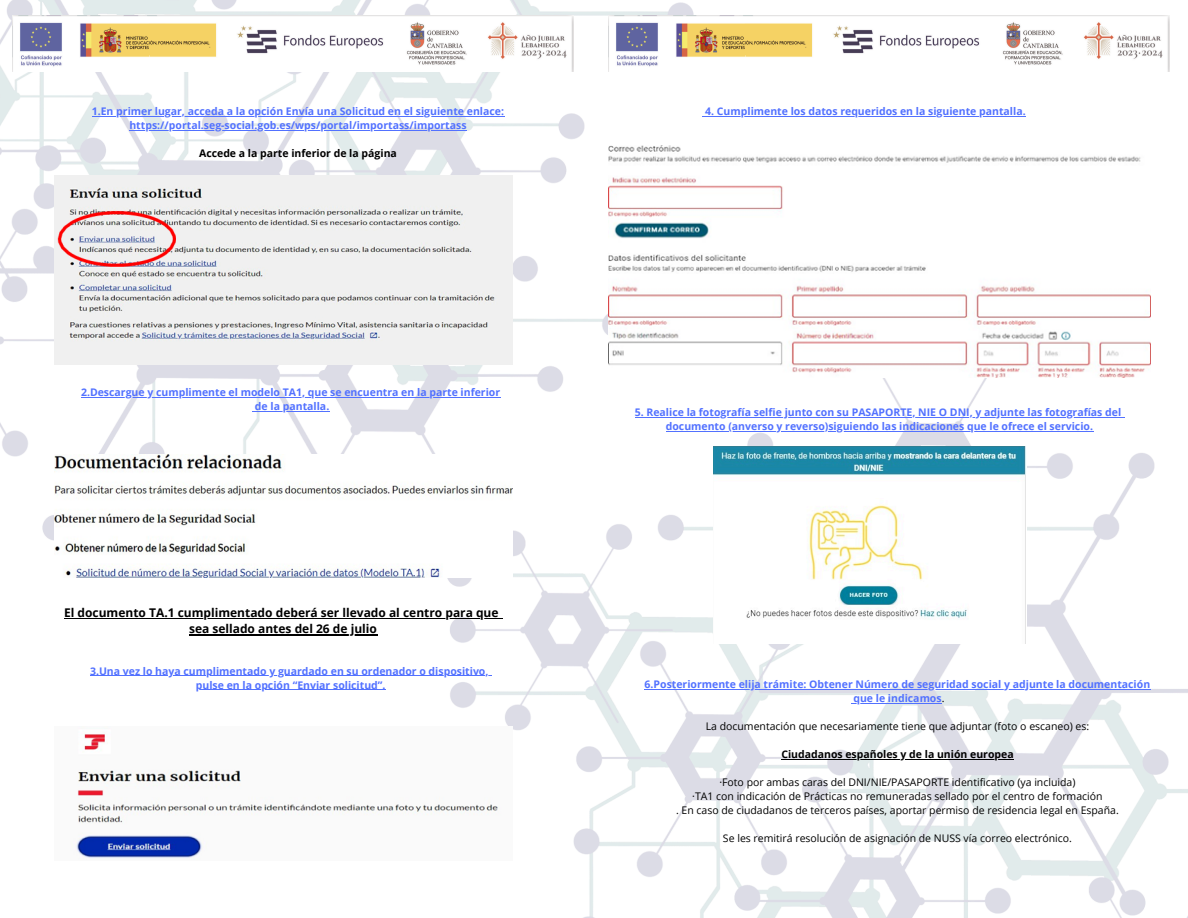
<style>
.page{position:relative;width:1188px;height:918px;background:#fff}
.page>*{position:absolute;margin:0;border:0;box-sizing:border-box;transform-origin:0 0}
.t1{font:700 12px/16px "Open Sans";color:#000;text-align:center}
.t2{font:700 10.5px "Open Sans";color:#5271ff}
.t3{font:10.5px/14px "Open Sans";color:#000;text-align:center}
.t4{font:700 10.5px "Open Sans";color:#000}
.s1{font-weight:400;color:#000}
</style>
<div class="page">
<img style="left:0;top:0;width:1188px;height:918px">
<img style="left:54px;top:176px;width:458px;height:189px">
<img style="left:54px;top:455px;width:458px;height:122px">
<img style="left:54px;top:726px;width:458px;height:134px">
<img style="left:609px;top:146px;width:542px;height:231px">
<img style="left:12px;top:16px;width:562px;height:56px">
<img style="left:609px;top:16px;width:561px;height:56px">
<img style="left:714px;top:446px;width:312px;height:197px">
<hr style="left:92px;top:116px;width:412px;height:1px;background:#5271ff">
<hr style="left:129px;top:130px;width:338px;height:1px;background:#5271ff">
<hr style="left:81px;top:397px;width:420px;height:1px;background:#5271ff">
<hr style="left:255px;top:411px;width:74px;height:1px;background:#5271ff">
<hr style="left:90px;top:675px;width:399px;height:1px;background:#5271ff">
<hr style="left:196px;top:689px;width:190px;height:1px;background:#5271ff">
<hr style="left:705px;top:116px;width:321px;height:1px;background:#5271ff">
<hr style="left:635px;top:417px;width:487px;height:1px;background:#5271ff">
<hr style="left:666px;top:431px;width:427px;height:1px;background:#5271ff">
<hr style="left:645px;top:689px;width:506px;height:1px;background:#5271ff">
<hr style="left:853px;top:703px;width:89px;height:1px;background:#5271ff">
<hr style="left:781px;top:759px;width:233px;height:1px;background:#000">
<hr style="left:64px;top:618px;width:435px;height:1px;background:#000">
<hr style="left:189px;top:634px;width:188px;height:1px;background:#000">
<h3 class="t2" style="left:92px;top:104px;width:414px">1.En primer lugar, acceda a la opción Envía una Solicitud en el siguiente enlace:</h3>
<p class="t2" style="left:129px;top:118px;width:339px">https://portal.seg-social.gob.es/wps/portal/importass/importass</p>
<p class="t4" style="left:199px;top:146px;width:199px">Accede a la parte inferior de la página</p>
<p class="t2" style="left:81px;top:385px;width:421px">2.Descargue y cumplimente el modelo TA1, que se encuentra en la parte inferior</p>
<h3 class="t2" style="left:255px;top:399px;width:76px">de la pantalla.</h3>
<p class="t1" style="left:64px;top:605px;width:436px">El documento TA.1 cumplimentado deberá ser llevado al centro para que sea sellado antes del 26 de julio</p>
<p class="t2" style="left:90px;top:663px;width:400px">3.Una vez lo haya cumplimentado y guardado en su ordenador o dispositivo,</p>
<h3 class="t2" style="left:196px;top:677px;width:191px">pulse en la opción “Enviar solicitud”.</h3>
<p class="t2" style="left:705px;top:104px;width:322px">4. Cumplimente los datos requeridos en la siguiente pantalla.</p>
<p class="t2" style="left:635px;top:405px;width:488px">5. Realice la fotografía selfie junto con su PASAPORTE, NIE O DNI, y adjunte las fotografías del</p>
<p class="t2" style="left:666px;top:419px;width:429px">documento (anverso y reverso)siguiendo las indicaciones que le ofrece el servicio.</p>
<h3 class="t2" style="left:645px;top:677px;width:507px">6.Posteriormente elija trámite: Obtener Número de seguridad social y adjunte la documentación</h3>
<p class="t2" style="left:853px;top:691px;width:93px">que le indicamos<span class="s1">.</span></p>
<p class="t3" style="left:706px;top:719px;width:385px">La documentación que necesariamente tiene que adjuntar (foto o escaneo) es:</p>
<p class="t4" style="left:781px;top:747px;width:234px">Ciudadanos españoles y de la unión europea</p>
<p class="t3" style="left:676px;top:775px;width:444px">·Foto por ambas caras del DNI/NIE/PASAPORTE identificativo (ya incluida)<br>·TA1 con indicación de Prácticas no remuneradas sellado por el centro de formación<br>. En caso de ciudadanos de terceros países, aportar permiso de residencia legal en España.</p>
<p class="t3" style="left:723px;top:831px;width:350px">Se les remitirá resolución de asignación de NUSS vía correo electrónico.</p>
</div>
